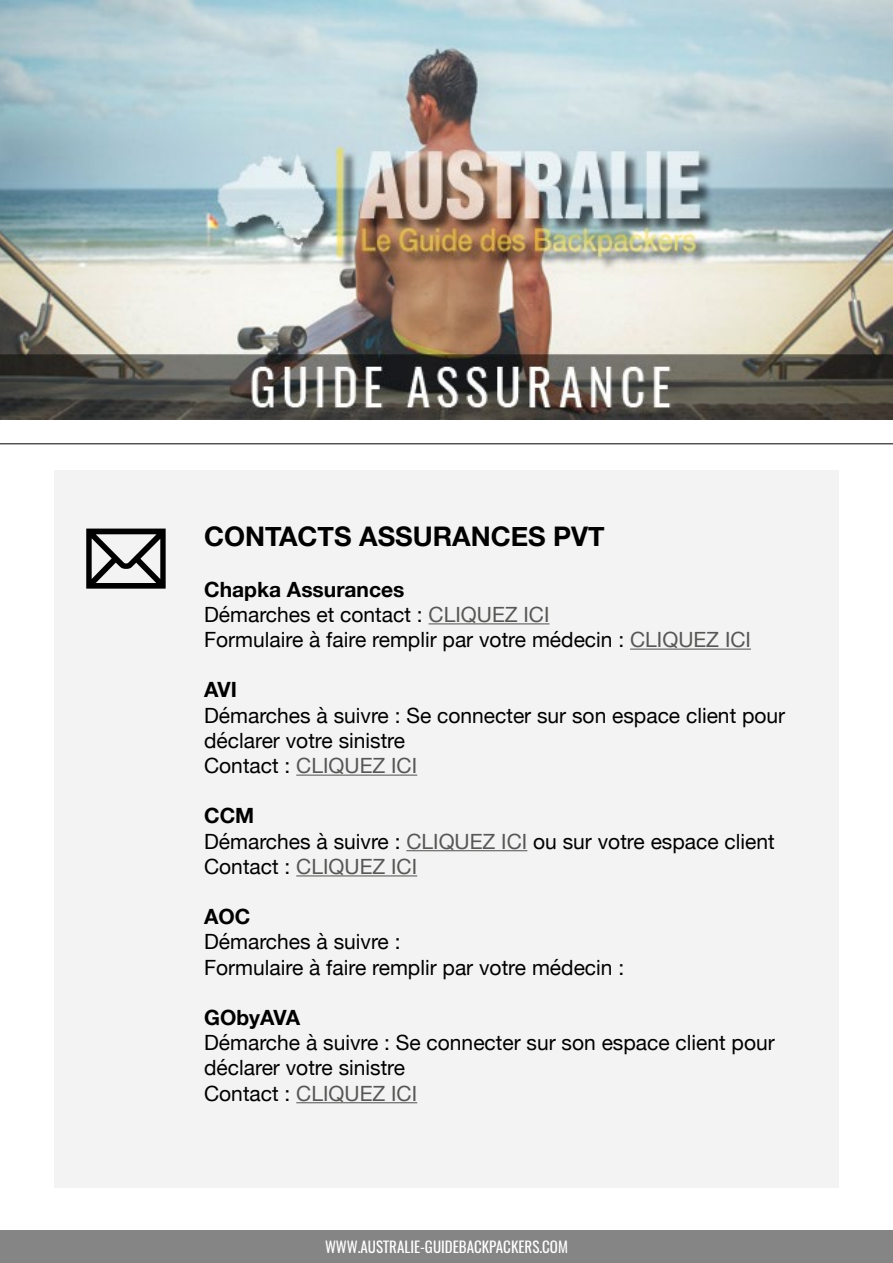
<style>
.page{position:relative;width:893px;height:1263px;background:#fff}
.page>*{position:absolute;margin:0;border:0;box-sizing:border-box;transform-origin:0 0}
.t1{font:64.5px "Travelcons";color:#000}
.t2{font:700 27px "Helvetica Neue";color:#000}
.t3{font:21px/25.2px "Helvetica Neue";color:#000}
.t4{font:700 21px "Helvetica Neue";color:#000}
.t5{font:15px "Oswald";color:#fff}
.s1{font-weight:700}
.s2{color:#575756}
</style>
<div class="page">
<div style="left:54px;top:470px;width:785px;height:717px;background:#f3f3f3"></div>
<hr style="left:429px;top:623px;width:120px;height:1px;background:#575756">
<hr style="left:630px;top:649px;width:121px;height:1px;background:#575756">
<hr style="left:296px;top:775px;width:121px;height:1px;background:#575756">
<hr style="left:406px;top:850px;width:121px;height:1px;background:#575756">
<hr style="left:296px;top:875px;width:121px;height:1px;background:#575756">
<hr style="left:296px;top:1102px;width:121px;height:1px;background:#575756">
<hr style="left:0;top:443px;width:893px;height:1px;background:#000">
<div style="left:0;top:1230px;width:893px;height:33px;background:#868585"></div>
<img style="left:0;top:0;width:893px;height:419px">
<h1 class="t1" style="left:82px;top:529px;width:90px">m</h1>
<p class="t2" style="left:204px;top:515px;width:402px">CONTACTS ASSURANCES PVT</p>
<p class="t3" style="left:204px;top:578px;width:548px"><span class="s1">Chapka Assurances<br></span>Démarches et contact : <span class="s2">CLIQUEZ ICI<br></span>Formulaire à faire remplir par votre médecin : <span class="s2">CLIQUEZ ICI</span></p>
<p class="t4" style="left:204px;top:673px;width:34px">AVI</p>
<p class="t3" style="left:204px;top:704px;width:583px">Démarches à suivre : Se connecter sur son espace client pour déclarer votre sinistre<br>Contact : <span class="s2">CLIQUEZ ICI</span></p>
<p class="t3" style="left:204px;top:804px;width:572px"><span class="s1">CCM<br></span>Démarches à suivre : <span class="s2">CLIQUEZ ICI</span> ou sur votre espace client<br>Contact : <span class="s2">CLIQUEZ ICI</span></p>
<p class="t4" style="left:204px;top:900px;width:48px">AOC</p>
<p class="t3" style="left:204px;top:930px;width:422px">Démarches à suivre :<br>Formulaire à faire remplir par votre médecin :</p>
<p class="t4" style="left:204px;top:1001px;width:98px">GObyAVA</p>
<p class="t3" style="left:204px;top:1031px;width:572px">Démarche à suivre : Se connecter sur son espace client pour déclarer votre sinistre<br>Contact : <span class="s2">CLIQUEZ ICI</span></p>
<p class="t5" style="left:325px;top:1236px;width:244px">WWW.AUSTRALIE-GUIDEBACKPACKERS.COM</p>
</div>
